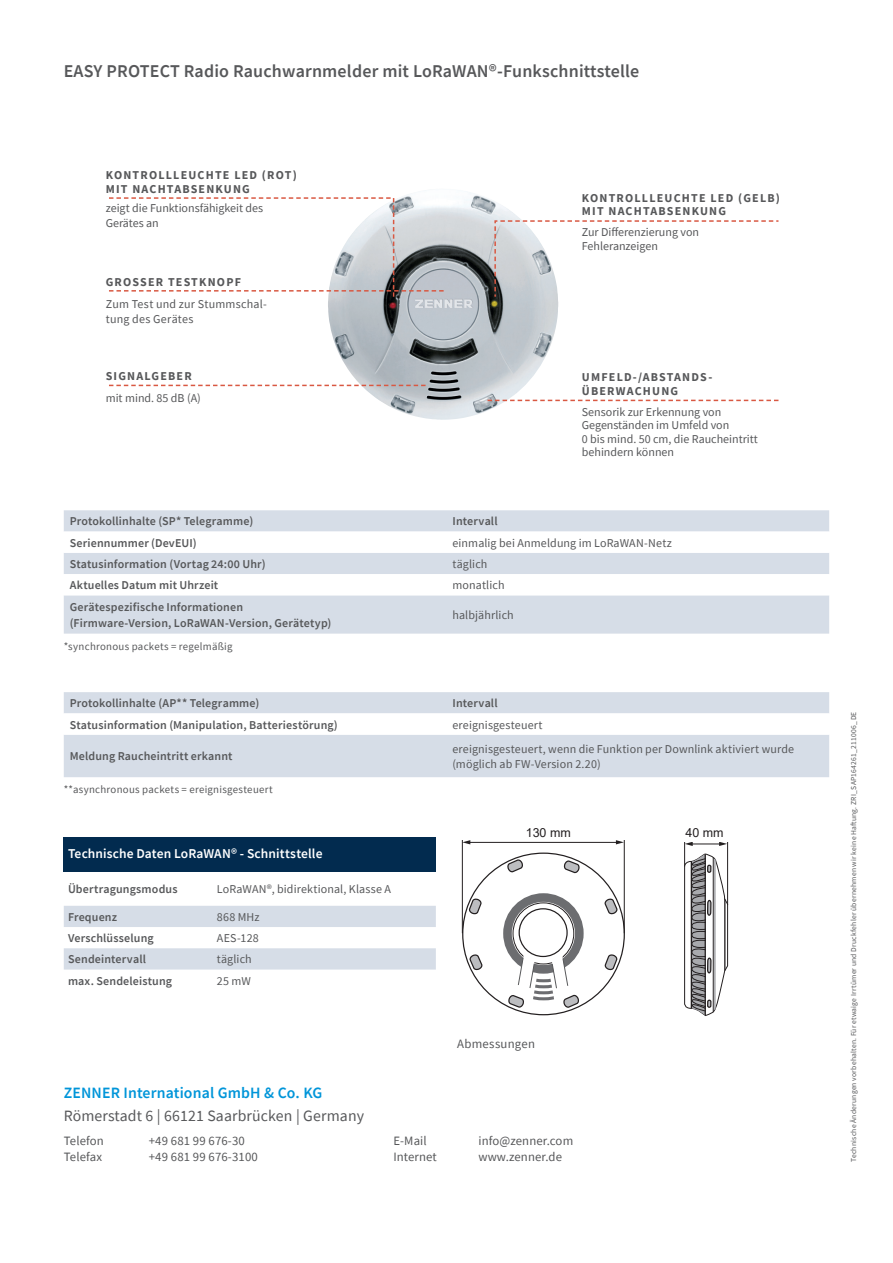
<style>
.page{position:relative;width:893px;height:1263px;background:#fff}
.page>*{position:absolute;margin:0;border:0;box-sizing:border-box;transform-origin:0 0}
.t1{font:600 18px "Source Sans Pro";letter-spacing:.01em;color:#57585a}
.t2{font:15.75px "Source Sans Pro";letter-spacing:.01em;color:#57585a}
.t3{font:600 15.75px "Source Sans Pro";letter-spacing:.01em;color:#0095d9}
.t4{font:600 13.5px "Source Sans Pro";letter-spacing:.005em;color:#fff}
.t5{font:12.75px "Source Sans Pro";letter-spacing:.01em;color:#57585a}
.t6{font:12.45px "Arial";color:#231f20}
.t7{font:12px/13.5px "Source Sans Pro";letter-spacing:.005em;color:#57585a}
.t8{font:600 12px/15px "Source Sans Pro";letter-spacing:.01em;color:#57585a}
.t9{font:700 12px/13.5px "Source Sans Pro";letter-spacing:.1em;color:#57585a}
.t10{font:10.8px "Source Sans Pro";letter-spacing:.025em;color:#57585a}
.t11{font:9.15px "Eurostile";color:#231f20}
.t12{font:7.5px "Source Sans Pro";letter-spacing:.03em;color:#57585a}
.s1{font-family:"Eurostile";font-size:9.15px}
</style>
<div class="page">
<img style="left:328px;top:190px;width:230px;height:230px">
<svg style="left:109px;top:385px;width:317px;height:1px"></svg>
<svg style="left:494px;top:220px;width:285px;height:78px"></svg>
<svg style="left:109px;top:197px;width:335px;height:100px"></svg>
<svg style="left:487px;top:400px;width:291px;height:1px"></svg>
<div style="left:64px;top:510px;width:765px;height:124px;background:#d6dde7"></div>
<svg style="left:64px;top:531px;width:765px;height:64px"></svg>
<div style="left:64px;top:692px;width:765px;height:85px;background:#d6dde7"></div>
<svg style="left:64px;top:713px;width:765px;height:22px"></svg>
<div style="left:64px;top:838px;width:372px;height:34px;background:#022b4f"></div>
<svg style="left:64px;top:906px;width:372px;height:63px"></svg>
<div style="left:519px;top:908px;width:49px;height:49px;border:1px solid #231f20;border-radius:50%"></div>
<div style="left:513px;top:902px;width:61px;height:62px;border:1px solid #231f20;border-radius:50%"></div>
<div style="left:503px;top:893px;width:81px;height:81px;border:9px solid #6c6d70;border-radius:50%"></div>
<hr style="left:462px;top:840px;width:1px;height:93px;background:#231f20">
<hr style="left:624px;top:840px;width:1px;height:93px;background:#231f20">
<hr style="left:469px;top:842px;width:148px;height:1px;background:#231f20">
<svg style="left:462px;top:840px;width:8px;height:4px"></svg>
<svg style="left:616px;top:840px;width:8px;height:4px"></svg>
<svg style="left:506px;top:858px;width:17px;height:15px"></svg>
<svg style="left:604px;top:954px;width:13px;height:16px"></svg>
<svg style="left:469px;top:898px;width:13px;height:16px"></svg>
<svg style="left:604px;top:897px;width:14px;height:18px"></svg>
<svg style="left:468px;top:954px;width:15px;height:17px"></svg>
<svg style="left:563px;top:860px;width:16px;height:13px"></svg>
<svg style="left:507px;top:956px;width:73px;height:52px"></svg>
<svg style="left:684px;top:842px;width:44px;height:174px"></svg>
<h1 class="t1" style="left:64px;top:59px;width:577px">EASY PROTECT Radio Rauchwarnmelder mit LoRaWAN®-Funkschnittstelle</h1>
<p class="t9" style="left:106px;top:168px;width:193px">KONTROLLLEUCHTE LED (ROT)<br>MIT NACHTABSENKUNG</p>
<p class="t7" style="left:106px;top:201px;width:159px;line-height:15px">zeigt die Funktionsfähigkeit des<br>Gerätes an</p>
<p class="t9" style="left:106px;top:275px;width:137px">GROSSER TESTKNOPF</p>
<p class="t7" style="left:106px;top:296px;width:163px;line-height:15px">Zum Test und zur Stummschal&shy;tung des Gerätes</p>
<p class="t9" style="left:106px;top:369px;width:88px">SIGNALGEBER</p>
<p class="t7" style="left:106px;top:391px;width:97px">mit mind. 85 dB (A)</p>
<p class="t9" style="left:582px;top:191px;width:200px">KONTROLLLEUCHTE LED (GELB)<br>MIT NACHTABSENKUNG</p>
<p class="t7" style="left:582px;top:226px;width:119px">Zur Differenzierung von<br>Fehleranzeigen</p>
<p class="t9" style="left:582px;top:370px;width:132px">UMFELD-/ABSTANDS-<br>ÜBERWACHUNG</p>
<p class="t7" style="left:582px;top:405px;width:177px">Sensorik zur Erkennung von<br>Gegenständen im Umfeld von<br>0 bis mind. 50 cm, die Raucheintritt behindern können</p>
<p class="t8" style="left:70px;top:514px;width:185px">Protokollinhalte (SP* Telegramme)</p>
<p class="t8" style="left:452px;top:514px;width:47px">Intervall</p>
<p class="t8" style="left:70px;top:535px;width:128px">Seriennummer (DevEUI)</p>
<p class="t7" style="left:452px;top:536px;width:221px">einmalig bei Anmeldung im LoRaWAN-Netz</p>
<p class="t8" style="left:70px;top:556px;width:197px">Statusinformation (Vortag 24:00 Uhr)</p>
<p class="t7" style="left:452px;top:557px;width:36px">täglich</p>
<p class="t8" style="left:70px;top:578px;width:150px">Aktuelles Datum mit Uhrzeit</p>
<p class="t7" style="left:452px;top:578px;width:54px">monatlich</p>
<p class="t8" style="left:70px;top:600px;width:263px">Gerätespezifische Informationen (Firmware-Version, LoRaWAN-Version, Gerätetyp)</p>
<p class="t7" style="left:452px;top:608px;width:63px">halbjährlich</p>
<p class="t10" style="left:64px;top:639px;width:170px">*synchronous packets = regelmäßig</p>
<p class="t8" style="left:70px;top:696px;width:191px">Protokollinhalte (AP** Telegramme)</p>
<p class="t8" style="left:452px;top:696px;width:47px">Intervall</p>
<p class="t8" style="left:70px;top:717px;width:270px">Statusinformation (Manipulation, Batteriestörung)</p>
<p class="t7" style="left:452px;top:718px;width:92px">ereignisgesteuert</p>
<p class="t8" style="left:70px;top:749px;width:164px">Meldung Raucheintritt erkannt</p>
<p class="t7" style="left:452px;top:741px;width:343px;line-height:15px">ereignisgesteuert, wenn die Funktion per Downlink aktiviert wurde (möglich ab FW-Version 2.20)</p>
<p class="t10" style="left:64px;top:783px;width:211px">**asynchronous packets = ereignisgesteuert</p>
<p class="t4" style="left:68px;top:845px;width:256px">Technische Daten LoRaWAN® - Schnittstelle</p>
<p class="t8" style="left:68px;top:882px;width:111px">Übertragungsmodus</p>
<p class="t7" style="left:217px;top:882px;width:176px">LoRaWAN®, bidirektional, Klasse A</p>
<p class="t8" style="left:68px;top:909px;width:51px">Frequenz</p>
<p class="t7" style="left:217px;top:910px;width:44px">868 MHz</p>
<p class="t8" style="left:68px;top:930px;width:87px">Verschlüsselung</p>
<p class="t7" style="left:217px;top:931px;width:43px">AES-128</p>
<p class="t8" style="left:68px;top:952px;width:79px">Sendeintervall</p>
<p class="t7" style="left:217px;top:953px;width:36px">täglich</p>
<p class="t8" style="left:68px;top:973px;width:106px">max. Sendeleistung</p>
<p class="t7" style="left:217px;top:974px;width:36px">25 mW</p>
<p class="t11" style="left:531px;top:826px;width:30px">30 mm</p>
<p class="t6" style="left:685px;top:824px;width:40px">40 mm</p>
<p class="t11" style="left:695px;top:826px;width:30px">40 mm</p>
<p class="t11" style="left:527px;top:828px;width:33px">130 mm</p>
<p class="t6" style="left:524px;top:824px;width:48px"><span class="s1">1</span>130 mm</p>
<p class="t11" style="left:692px;top:828px;width:30px">40 mm</p>
<p class="t5" style="left:457px;top:1035px;width:79px">Abmessungen</p>
<h2 class="t3" style="left:64px;top:1082px;width:260px">ZENNER International GmbH &amp; Co. KG</h2>
<h2 class="t2" style="left:64px;top:1106px;width:302px">Römerstadt 6 | 66121 Saarbrücken | Germany</h2>
<p class="t5" style="left:64px;top:1133px;width:42px">Telefon</p>
<p class="t5" style="left:149px;top:1133px;width:98px">+49 681 99 676-30</p>
<p class="t5" style="left:64px;top:1149px;width:40px">Telefax</p>
<p class="t5" style="left:149px;top:1149px;width:110px">+49 681 99 676-3100</p>
<p class="t5" style="left:393px;top:1133px;width:35px">E-Mail</p>
<p class="t5" style="left:478px;top:1133px;width:96px">info@zenner.com</p>
<p class="t5" style="left:393px;top:1149px;width:45px">Internet</p>
<p class="t5" style="left:478px;top:1149px;width:85px">www.zenner.de</p>
<p class="t12" style="left:849px;top:1162px;width:452px;rotate:-90deg">Technische Änderungen vorbehalten. Für etwaige Irrtümer und Druckfehler übernehmen wir keine Haftung. ZRI_SAP164261_211006_DE</p>
</div>
